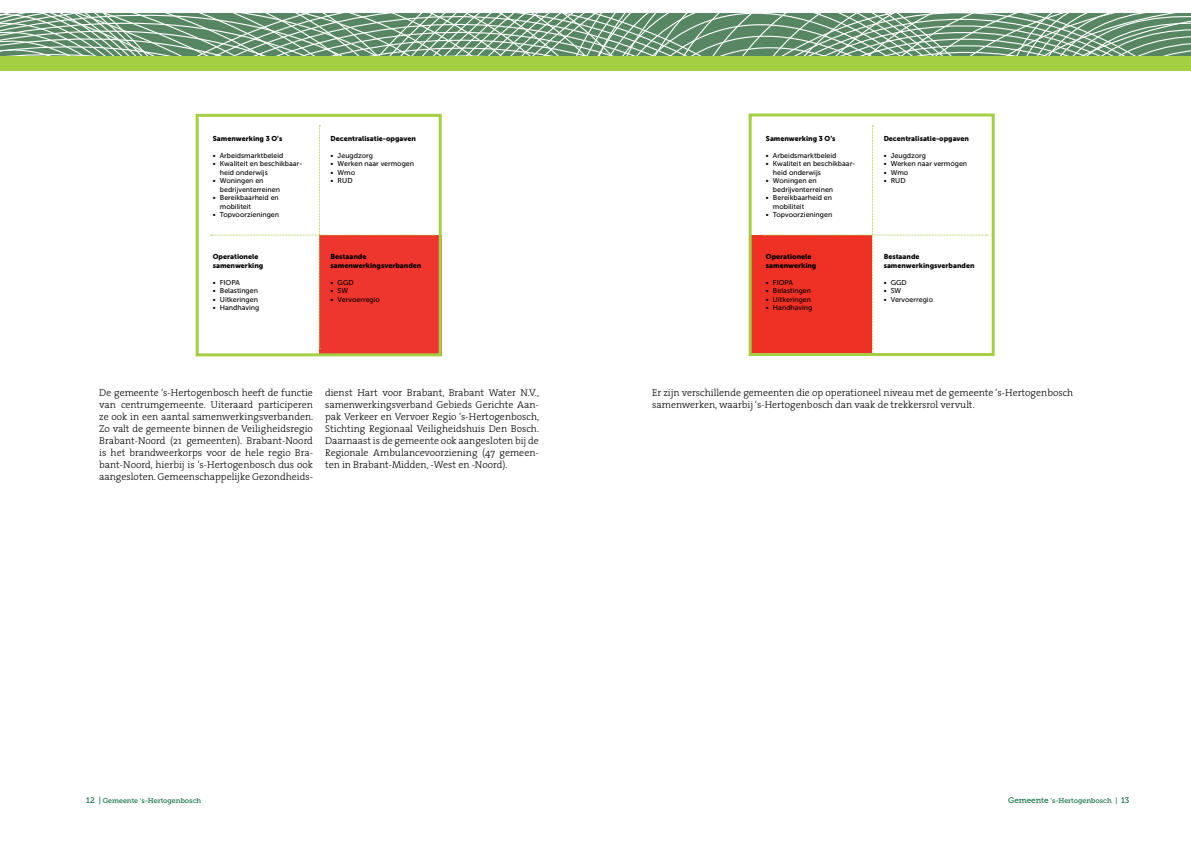
<style>
.page{position:relative;width:1191px;height:842px;background:#fff}
.page>*{position:absolute;margin:0;border:0;box-sizing:border-box;transform-origin:0 0}
.t1{font:300 10px/12px "The Serif";color:#000;text-align:justify}
.t2{font:7.1px/8.5px "Museo Sans 500";color:#000}
.t3{font:7.1px/8.5px "Museo Sans 900";color:#000}
.t4{font:7px "Museo Slab 500";color:#006838}
.s1{font-size:8px}
</style>
<div class="page">
<div style="left:0;top:50px;width:1191px;height:20px;background:#a5cf42"></div>
<svg style="left:0;top:13px;width:1191px;height:42px;background:#81a48a"></svg>
<div style="left:319px;top:235px;width:122px;height:121px;background:#ee352e"></div>
<svg style="left:211px;top:125px;width:223px;height:224px"></svg>
<div style="left:196px;top:114px;width:246px;height:242px;border:3px solid #a5cf42"></div>
<div style="left:749px;top:235px;width:123px;height:121px;background:#ee3124"></div>
<svg style="left:764px;top:125px;width:223px;height:224px"></svg>
<div style="left:748px;top:113px;width:246px;height:243px;border:3px solid #a5cf42"></div>
<p class="t3" style="left:213px;top:134px;width:71px">Samenwerking 3 O’s</p>
<p class="t2" style="left:213px;top:151px;width:72px">• Arbeidsmarktbeleid</p>
<p class="t2" style="left:220px;top:160px;width:84px;text-indent:-7px">• Kwaliteit en beschikbaar&shy;heid onderwijs</p>
<p class="t2" style="left:220px;top:177px;width:62px;text-indent:-7px">• Woningen en bedrijventerreinen</p>
<p class="t2" style="left:220px;top:194px;width:61px;text-indent:-7px">• Bereikbaarheid en mobiliteit</p>
<p class="t2" style="left:213px;top:211px;width:68px">• Topvoorzieningen</p>
<p class="t3" style="left:213px;top:253px;width:52px">Operationele samenwerking</p>
<p class="t2" style="left:213px;top:278px;width:29px">• FIOPA</p>
<p class="t2" style="left:213px;top:287px;width:47px">• Belastingen</p>
<p class="t2" style="left:213px;top:295px;width:47px">• Uitkeringen</p>
<p class="t2" style="left:213px;top:304px;width:48px">• Handhaving</p>
<p class="t3" style="left:330px;top:134px;width:87px">Decentralisatie-opgaven</p>
<p class="t2" style="left:330px;top:151px;width:44px">• Jeugdzorg</p>
<p class="t2" style="left:330px;top:160px;width:85px">• Werken naar vermogen</p>
<p class="t2" style="left:330px;top:168px;width:26px">• Wmo</p>
<p class="t2" style="left:330px;top:177px;width:23px">• RUD</p>
<p class="t3" style="left:330px;top:253px;width:92px">Bestaande samenwerkingsverbanden</p>
<p class="t2" style="left:330px;top:278px;width:25px">• GGD</p>
<p class="t2" style="left:330px;top:287px;width:19px">• SW</p>
<p class="t2" style="left:330px;top:295px;width:51px">• Vervoerregio</p>
<p class="t3" style="left:766px;top:134px;width:71px">Samenwerking 3 O’s</p>
<p class="t2" style="left:766px;top:151px;width:72px">• Arbeidsmarktbeleid</p>
<p class="t2" style="left:773px;top:160px;width:84px;text-indent:-7px">• Kwaliteit en beschikbaar&shy;heid onderwijs</p>
<p class="t2" style="left:773px;top:177px;width:62px;text-indent:-7px">• Woningen en bedrijventerreinen</p>
<p class="t2" style="left:773px;top:194px;width:61px;text-indent:-7px">• Bereikbaarheid en mobiliteit</p>
<p class="t2" style="left:766px;top:211px;width:68px">• Topvoorzieningen</p>
<p class="t3" style="left:766px;top:253px;width:52px">Operationele samenwerking</p>
<p class="t2" style="left:766px;top:278px;width:29px">• FIOPA</p>
<p class="t2" style="left:766px;top:287px;width:47px">• Belastingen</p>
<p class="t2" style="left:766px;top:295px;width:47px">• Uitkeringen</p>
<p class="t2" style="left:766px;top:304px;width:48px">• Handhaving</p>
<p class="t3" style="left:883px;top:134px;width:87px">Decentralisatie-opgaven</p>
<p class="t2" style="left:883px;top:151px;width:44px">• Jeugdzorg</p>
<p class="t2" style="left:883px;top:160px;width:85px">• Werken naar vermogen</p>
<p class="t2" style="left:883px;top:168px;width:26px">• Wmo</p>
<p class="t2" style="left:883px;top:177px;width:23px">• RUD</p>
<p class="t3" style="left:883px;top:253px;width:92px">Bestaande samenwerkingsverbanden</p>
<p class="t2" style="left:883px;top:278px;width:25px">• GGD</p>
<p class="t2" style="left:883px;top:287px;width:19px">• SW</p>
<p class="t2" style="left:883px;top:295px;width:51px">• Vervoerregio</p>
<p class="t1" style="left:99px;top:386px;width:215px">De gemeente ‘s-Hertogenbosch heeft de functie van centrumgemeente. Uiteraard participeren ze ook in een aantal samenwerkingsverbanden.<br>Zo valt de gemeente binnen de Veiligheidsregio Brabant-Noord (21 gemeenten). Brabant-Noord is het brandweerkorps voor de hele regio Bra&shy;bant-Noord, hierbij is ‘s-Hertogenbosch dus ook aangesloten. Gemeenschappelijke Gezondheids-</p>
<p class="t1" style="left:325px;top:386px;width:216px">dienst Hart voor Brabant, Brabant Water N.V., samenwerkingsverband Gebieds Gerichte Aan&shy;pak Verkeer en Vervoer Regio ‘s-Hertogenbosch, Stichting Regionaal Veiligheidshuis Den Bosch.<br>Daarnaast is de gemeente ook aangesloten bij de Regionale Ambulancevoorziening (47 gemeen&shy;ten in Brabant-Midden, -West en -Noord).</p>
<p class="t1" style="left:652px;top:386px;width:422px">Er zijn verschillende gemeenten die op operationeel niveau met de gemeente ‘s-Hertogenbosch samenwerken, waarbij ‘s-Hertogenbosch dan vaak de trekkersrol vervult.</p>
<p class="t4" style="left:86px;top:797px;width:117px"><span class="s1">12 |</span> Gemeente ‘s-Hertogenbosch</p>
<p class="t4" style="left:1008px;top:797px;width:123px"><span class="s1">Gemeente</span> ‘s-Hertogenbosch | <span class="s1">13</span></p>
</div>
